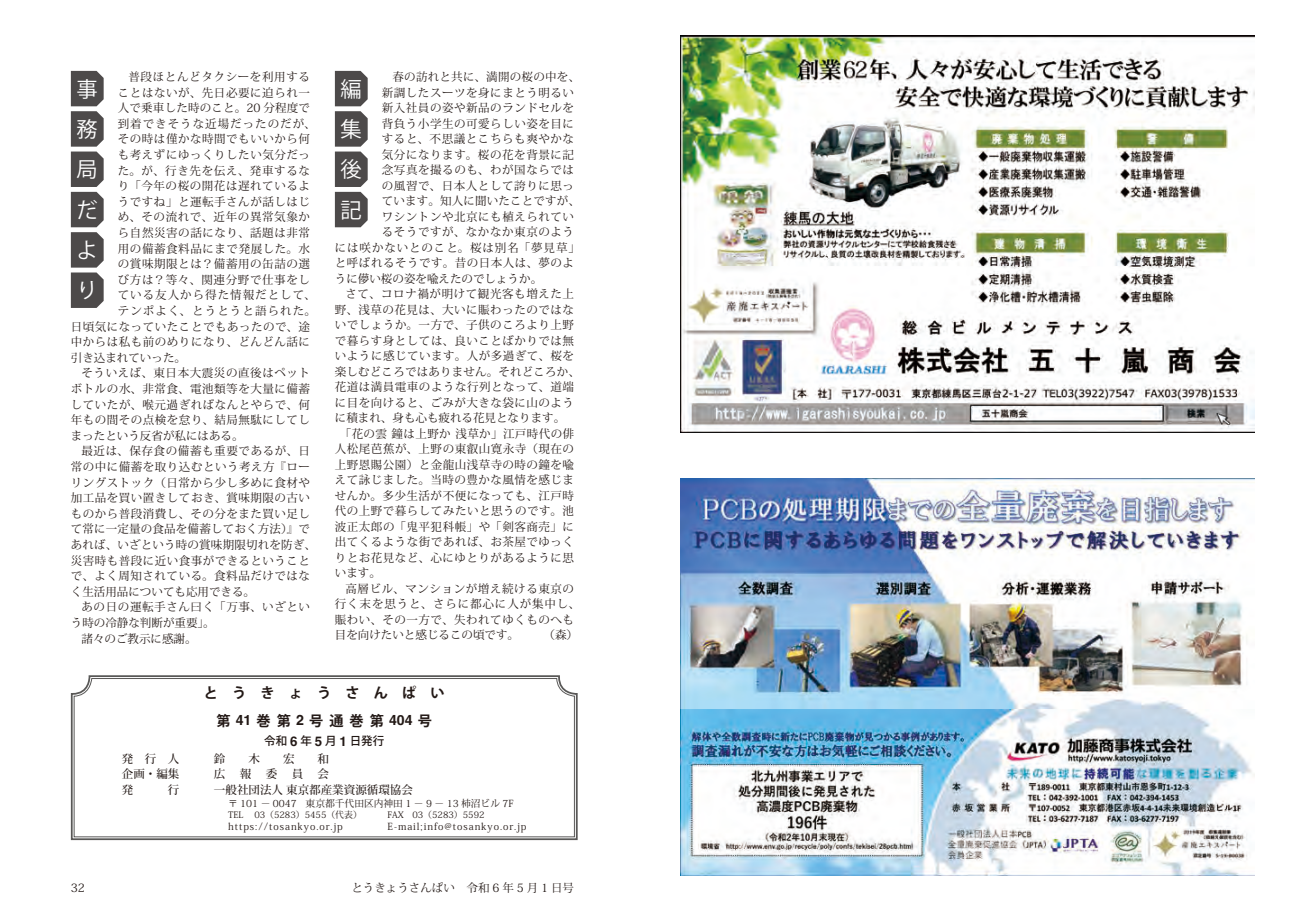
<style>
.page{position:relative;width:1290px;height:911px;background:#fff}
.page>*{position:absolute;margin:0;border:0;box-sizing:border-box;transform-origin:0 0}
.t1{font:21.25px/40.2px "Koz Go Pro";color:#fff;text-align:justify}
.t2{font:700 14.12px "Koz Go Pro";letter-spacing:.995em;color:#231916}
.t3{font:11.5px "Koz Min Pro";letter-spacing:.045em;color:#231916}
.t4{font:11.5px "Koz Min Pro";color:#231916}
.t5{font:11.5px "Koz Min Pro";letter-spacing:.015em;color:#231916}
.t6{font:11.5px "Koz Min Pro";letter-spacing:.075em;color:#231916}
.t7{font:500 11.5px "Koz Min Pro";color:#231916}
.t8{font:11.5px "Koz Min Pro";letter-spacing:.085em;color:#231916}
.t9{font:11.5px "Koz Min Pro";letter-spacing:.09em;color:#231916}
.t10{font:11.5px "Koz Min Pro";letter-spacing:.02em;color:#231916}
.t11{font:500 11.5px "Koz Go Pro";color:#231916}
.t12{font:9.75px "Koz Min Pro";letter-spacing:.1em;color:#231916}
.t13{font:9.75px "Koz Min Pro";color:#231916}
.t14{font:8.88px "Koz Min Pro";color:#231916}
.s1{font-family:"Helvetica"}
.s2{font-family:"Helvetica";font-weight:700;font-size:13.25px}
</style>
<div class="page">
<svg style="left:70px;top:675px;width:508px;height:166px;background:#a6a5a5"></svg>
<svg style="left:74px;top:678px;width:501px;height:159px"></svg>
<svg style="left:71px;top:71px;width:33px;height:237px;background:#676565"></svg>
<svg style="left:335px;top:71px;width:33px;height:156px;background:#666363"></svg>
<img style="left:680px;top:35px;width:574px;height:397px">
<img style="left:680px;top:478px;width:574px;height:397px">
<p class="t3" style="left:128px;top:69px;width:183px">普段ほとんどタクシーを利用する</p>
<p class="t3" style="left:118px;top:84px;width:194px">ことはないが、先日必要に迫られ一</p>
<p class="t5" style="left:118px;top:100px;width:194px">人で乗車した時のこと。20 分程度で</p>
<p class="t8" style="left:118px;top:115px;width:199px">到着できそうな近場だったのだが、</p>
<p class="t3" style="left:118px;top:131px;width:194px">その時は僅かな時間でもいいから何</p>
<p class="t3" style="left:118px;top:147px;width:194px">も考えずにゆっくりしたい気分だっ</p>
<p class="t3" style="left:118px;top:162px;width:194px">た。が、行き先を伝え、発車するな</p>
<p class="t3" style="left:118px;top:178px;width:194px">り「今年の桜の開花は遅れているよ</p>
<p class="t3" style="left:118px;top:193px;width:194px">うですね」と運転手さんが話しはじ</p>
<p class="t3" style="left:118px;top:209px;width:194px">め、その流れで、近年の異常気象か</p>
<p class="t3" style="left:118px;top:225px;width:194px">ら自然災害の話になり、話題は非常</p>
<p class="t3" style="left:118px;top:240px;width:194px">用の備蓄食料品にまで発展した。水</p>
<p class="t3" style="left:118px;top:256px;width:194px">の賞味期限とは？備蓄用の缶詰の選</p>
<p class="t3" style="left:118px;top:271px;width:194px">び方は？等々、関連分野で仕事をし</p>
<p class="t8" style="left:118px;top:287px;width:199px">ている友人から得た情報だとして、</p>
<p class="t9" style="left:118px;top:303px;width:200px">テンポよく、とうとうと語られた。</p>
<p class="t3" style="left:71px;top:318px;width:241px">日頃気になっていたことでもあったので、途</p>
<p class="t3" style="left:71px;top:334px;width:241px">中からは私も前のめりになり、どんどん話に</p>
<p class="t4" style="left:71px;top:349px;width:117px">引き込まれていった。</p>
<p class="t3" style="left:81px;top:365px;width:230px">そういえば、東日本大震災の直後はペット</p>
<p class="t3" style="left:71px;top:380px;width:241px">ボトルの水、非常食、電池類等を大量に備蓄</p>
<p class="t3" style="left:71px;top:396px;width:241px">していたが、喉元過ぎればなんとやらで、何</p>
<p class="t3" style="left:71px;top:412px;width:241px">年もの間その点検を怠り、結局無駄にしてし</p>
<p class="t4" style="left:71px;top:427px;width:174px">まったという反省が私にはある。</p>
<p class="t3" style="left:81px;top:443px;width:230px">最近は、保存食の備蓄も重要であるが、日</p>
<p class="t3" style="left:71px;top:458px;width:241px">常の中に備蓄を取り込むという考え方『ロー</p>
<p class="t3" style="left:71px;top:474px;width:241px">リングストック（日常から少し多めに食材や</p>
<p class="t3" style="left:71px;top:490px;width:241px">加工品を買い置きしておき、賞味期限の古い</p>
<p class="t3" style="left:71px;top:505px;width:241px">ものから普段消費し、その分をまた買い足し</p>
<p class="t5" style="left:71px;top:521px;width:241px">て常に一定量の食品を備蓄しておく方法）』で</p>
<p class="t5" style="left:71px;top:536px;width:246px">あれば、いざという時の賞味期限切れを防ぎ、</p>
<p class="t3" style="left:71px;top:552px;width:241px">災害時も普段に近い食事ができるということ</p>
<p class="t3" style="left:71px;top:568px;width:241px">で、よく周知されている。食料品だけではな</p>
<p class="t4" style="left:71px;top:583px;width:186px">く生活用品についても応用できる。</p>
<p class="t3" style="left:81px;top:599px;width:230px">あの日の運転手さん曰く「万事、いざとい</p>
<p class="t4" style="left:71px;top:614px;width:145px">う時の冷静な判断が重要」。</p>
<p class="t4" style="left:81px;top:630px;width:117px">諸々のご教示に感謝。</p>
<h1 class="t1" style="left:76px;top:69px;width:23px">事</h1>
<h1 class="t1" style="left:76px;top:110px;width:23px">務</h1>
<h1 class="t1" style="left:76px;top:150px;width:23px">局だより</h1>
<p class="t10" style="left:392px;top:69px;width:189px">春の訪れと共に、満開の桜の中を、</p>
<p class="t3" style="left:382px;top:84px;width:194px">新調したスーツを身にまとう明るい</p>
<p class="t3" style="left:382px;top:100px;width:194px">新入社員の姿や新品のランドセルを</p>
<p class="t3" style="left:382px;top:115px;width:194px">背負う小学生の可愛らしい姿を目に</p>
<p class="t3" style="left:382px;top:131px;width:194px">すると、不思議とこちらも爽やかな</p>
<p class="t3" style="left:382px;top:146px;width:194px">気分になります。桜の花を背景に記</p>
<p class="t3" style="left:382px;top:162px;width:194px">念写真を撮るのも、わが国ならでは</p>
<p class="t3" style="left:382px;top:177px;width:194px">の風習で、日本人として誇りに思っ</p>
<p class="t5" style="left:382px;top:193px;width:200px">ています。知人に聞いたことですが、</p>
<p class="t3" style="left:382px;top:208px;width:194px">ワシントンや北京にも植えられてい</p>
<p class="t3" style="left:382px;top:224px;width:194px">るそうですが、なかなか東京のよう</p>
<p class="t6" style="left:335px;top:239px;width:246px">には咲かないとのこと。桜は別名「夢見草」</p>
<p class="t3" style="left:335px;top:255px;width:241px">と呼ばれるそうです。昔の日本人は、夢のよ</p>
<p class="t4" style="left:335px;top:270px;width:209px">うに儚い桜の姿を喩えたのでしょうか。</p>
<p class="t3" style="left:345px;top:286px;width:230px">さて、コロナ禍が明けて観光客も増えた上</p>
<p class="t3" style="left:335px;top:301px;width:241px">野、浅草の花見は、大いに賑わったのではな</p>
<p class="t3" style="left:335px;top:317px;width:241px">いでしょうか。一方で、子供のころより上野</p>
<p class="t3" style="left:335px;top:332px;width:241px">で暮らす身としては、良いことばかりでは無</p>
<p class="t3" style="left:335px;top:348px;width:241px">いように感じています。人が多過ぎて、桜を</p>
<p class="t5" style="left:335px;top:363px;width:246px">楽しむどころではありません。それどころか、</p>
<p class="t3" style="left:335px;top:379px;width:241px">花道は満員電車のような行列となって、道端</p>
<p class="t3" style="left:335px;top:394px;width:241px">に目を向けると、ごみが大きな袋に山のよう</p>
<p class="t4" style="left:335px;top:410px;width:232px">に積まれ、身も心も疲れる花見となります。</p>
<p class="t3" style="left:340px;top:425px;width:236px">「花の雲鐘は上野か浅草か」江戸時代の俳</p>
<p class="t3" style="left:335px;top:441px;width:241px">人松尾芭蕉が、上野の東叡山寛永寺（現在の</p>
<p class="t3" style="left:335px;top:456px;width:241px">上野恩賜公園）と金龍山浅草寺の時の鐘を喩</p>
<p class="t3" style="left:335px;top:472px;width:241px">えて詠じました。当時の豊かな風情を感じま</p>
<p class="t3" style="left:335px;top:487px;width:241px">せんか。多少生活が不便になっても、江戸時</p>
<p class="t3" style="left:335px;top:503px;width:241px">代の上野で暮らしてみたいと思うのです。池</p>
<p class="t3" style="left:335px;top:518px;width:241px">波正太郎の「鬼平犯科帳」や「剣客商売」に</p>
<p class="t3" style="left:335px;top:534px;width:241px">出てくるような街であれば、お茶屋でゆっく</p>
<p class="t3" style="left:335px;top:549px;width:241px">りとお花見など、心にゆとりがあるように思</p>
<p class="t3" style="left:335px;top:565px;width:48px">います。</p>
<p class="t3" style="left:345px;top:580px;width:230px">高層ビル、マンションが増え続ける東京の</p>
<p class="t6" style="left:335px;top:596px;width:246px">行く末を思うと、さらに都心に人が集中し、</p>
<p class="t3" style="left:335px;top:611px;width:241px">賑わい、その一方で、失われてゆくものへも</p>
<p class="t4" style="left:335px;top:627px;width:186px">目を向けたいと感じるこの頃です。</p>
<p class="t3" style="left:543px;top:627px;width:36px">（森）</p>
<h1 class="t1" style="left:340px;top:69px;width:23px">編</h1>
<h1 class="t1" style="left:340px;top:110px;width:23px">集</h1>
<h1 class="t1" style="left:340px;top:150px;width:23px">後記</h1>
<p class="t2" style="left:204px;top:684px;width:242px">とうきょうさんぱい</p>
<p class="t2" style="left:216px;top:711px;width:217px">第<span class="s1">41</span>巻第<span class="s1">2</span>号通巻第<span class="s1">404</span>号</p>
<p class="t11" style="left:264px;top:733px;width:122px">令和<span class="s2">6</span>年<span class="s2">5</span>月<span class="s2">1</span>日発行</p>
<p class="t7" style="left:122px;top:751px;width:59px">発行人</p>
<p class="t7" style="left:214px;top:751px;width:13px">鈴</p>
<p class="t7" style="left:248px;top:751px;width:13px">木</p>
<p class="t7" style="left:283px;top:751px;width:13px">宏</p>
<p class="t7" style="left:318px;top:751px;width:13px">和</p>
<p class="t7" style="left:122px;top:766px;width:59px">企画・編集</p>
<p class="t7" style="left:214px;top:766px;width:117px">広報委員会</p>
<p class="t7" style="left:122px;top:781px;width:13px">発</p>
<p class="t7" style="left:168px;top:781px;width:13px">行</p>
<p class="t7" style="left:214px;top:781px;width:200px">一般社団法人東京都産業資源循環協会</p>
<p class="t13" style="left:228px;top:796px;width:287px">〒 101 − 0047 東京都千代田区内神田 1 − 9 − 13 柿沼ビル 7F</p>
<p class="t14" style="left:228px;top:808px;width:135px">TEL 03（5283）5455（代表）</p>
<p class="t14" style="left:388px;top:808px;width:98px">FAX 03（5283）5592</p>
<p class="t12" style="left:228px;top:819px;width:116px">https://tosankyo.or.jp</p>
<p class="t12" style="left:388px;top:819px;width:140px">E-mail;info@tosankyo.or.jp</p>
<p class="t3" style="left:71px;top:879px;width:16px">32</p>
<p class="t4" style="left:351px;top:879px;width:224px">とうきょうさんぱい　令和 6 年 5 月 1 日号</p>
</div>
